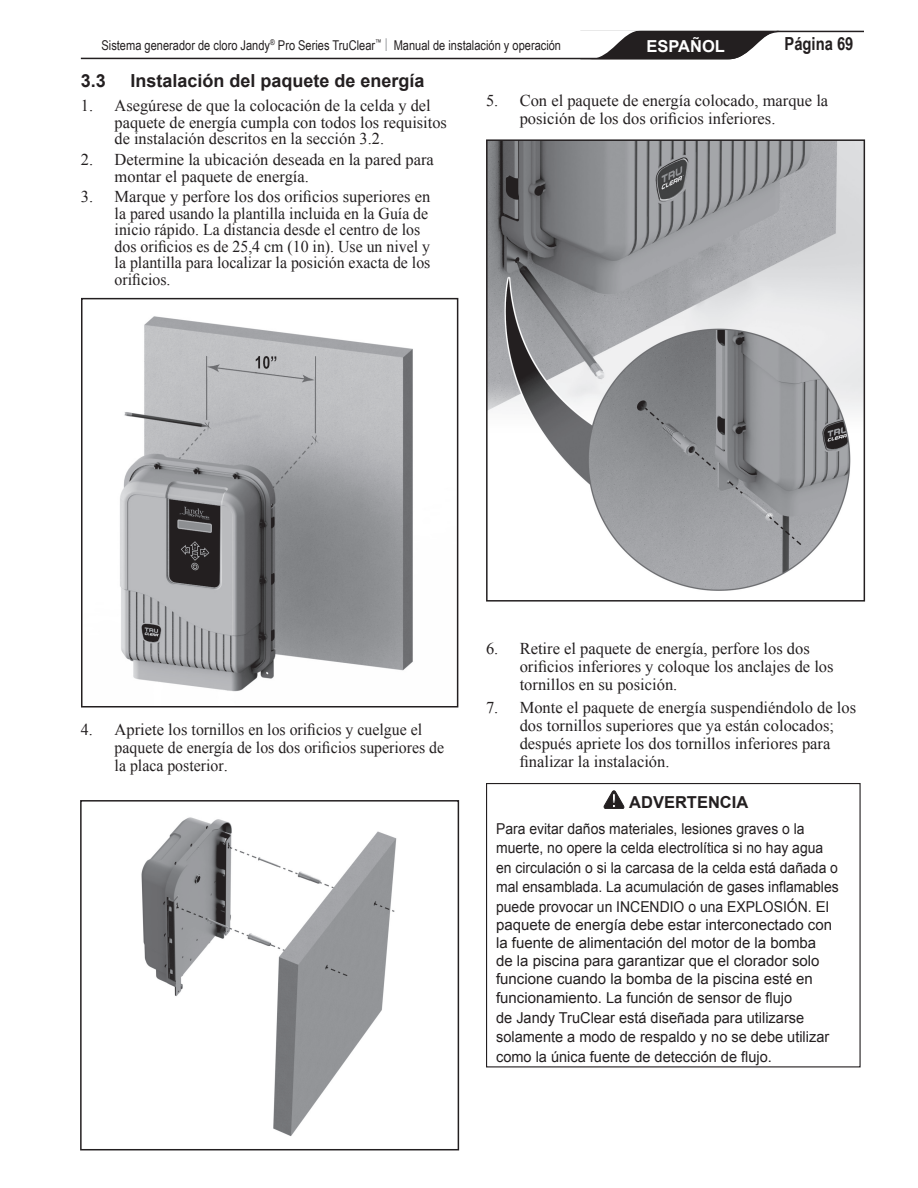
<style>
.page{position:relative;width:918px;height:1188px;background:#fff}
.page>*{position:absolute;margin:0;border:0;box-sizing:border-box;transform-origin:0 0}
.t1{font:700 18px "Arial";color:#231f20}
.t2{font:700 18px "Arial Narrow";color:#231f20}
.t3{font:16.5px/16.5px "Times New Roman";color:#231f20}
.t4{font:16.5px/18px "Times New Roman";color:#231f20;scale:.96 1}
.t5{font:700 16.5px "Arial";color:#231f20}
.t6{font:700 16.5px "Arial";color:#fff}
.t7{font:15px/18px "Arial";color:#231f20}
.t8{font:15px/19.5px "Arial";color:#231f20;scale:.93 1}
.t9{font:13.5px "Arial Narrow";color:#231f20}
.s1{color:#939598}
</style>
<div class="page">
<svg style="left:80px;top:30px;width:784px;height:30px"></svg>
<svg style="left:604px;top:790px;width:20px;height:18px"></svg>
<div style="left:486px;top:783px;width:375px;height:284px;border:1px solid #231f20"></div>
<img style="left:120px;top:316px;width:293px;height:376px">
<div style="left:81px;top:298px;width:377px;height:410px;border:2px solid #231f20"></div>
<img style="left:141px;top:817px;width:256px;height:319px">
<div style="left:80px;top:800px;width:379px;height:350px;border:2px solid #231f20"></div>
<img style="left:489px;top:142px;width:373px;height:449px">
<div style="left:486px;top:139px;width:379px;height:463px;border:2px solid #231f20"></div>
<p class="t9" style="left:102px;top:35px;width:461px">Sistema generador de cloro Jandy<sup>®</sup> Pro Series TruClear<sup>™</sup> <span class="s1">|</span> Manual de instalación y operación</p>
<p class="t6" style="left:646px;top:35px;width:80px">ESPAÑOL</p>
<p class="t2" style="left:785px;top:31px;width:70px">Página 69</p>
<p class="t1" style="left:81px;top:68px;width:27px">3.3</p>
<p class="t1" style="left:130px;top:68px;width:296px">Instalación del paquete de energía</p>
<p class="t3" style="left:115px;top:97px;width:334px;text-indent:-34px">1. Asegúrese de que la colocación de la celda y del paquete de energía cumpla con todos los requisitos de instalación descritos en la sección 3.2.</p>
<p class="t3" style="left:115px;top:151px;width:321px;text-indent:-34px">2. Determine la ubicación deseada en la pared para montar el paquete de energía.</p>
<p class="t3" style="left:115px;top:188px;width:317px;text-indent:-34px">3. Marque y perfore los dos orificios superiores en la pared usando la plantilla incluida en la Guía de inicio rápido. La distancia desde el centro de los dos orificios es de 25,4 cm (10 in). Use un nivel y la plantilla para localizar la posición exacta de los orificios.</p>
<p class="t3" style="left:520px;top:91px;width:310px;line-height:18px;text-indent:-34px">5. Con el paquete de energía colocado, marque la posición de los dos orificios inferiores.</p>
<p class="t4" style="left:115px;top:720px;width:345px;text-indent:-34px">4. Apriete los tornillos en los orificios y cuelgue el paquete de energía de los dos orificios superiores de la placa posterior.</p>
<p class="t3" style="left:520px;top:640px;width:315px;line-height:18px;text-indent:-34px">6. Retire el paquete de energía, perfore los dos orificios inferiores y coloque los anclajes de los tornillos en su posición.</p>
<p class="t3" style="left:520px;top:698px;width:338px;line-height:18px;text-indent:-34px">7. Monte el paquete de energía suspendiéndolo de los dos tornillos superiores que ya están colocados; después apriete los dos tornillos inferiores para finalizar la instalación.</p>
<p class="t5" style="left:629px;top:792px;width:121px">ADVERTENCIA</p>
<p class="t8" style="left:496px;top:819px;width:370px">Para evitar daños materiales, lesiones graves o la muerte, no opere la celda electrolítica si no hay agua en circulación o si la carcasa de la celda está dañada o mal ensamblada. La acumulación de gases inflamables puede provocar un INCENDIO o una EXPLOSIÓN. El</p>
<p class="t7" style="left:496px;top:916px;width:338px">paquete de energía debe estar interconectado con la fuente de alimentación del motor de la bomba de la piscina para garantizar que el clorador solo funcione cuando la bomba de la piscina esté en</p>
<p class="t7" style="left:496px;top:988px;width:335px;line-height:19.5px">funcionamiento. La función de sensor de flujo<br>de Jandy TruClear está diseñada para utilizarse solamente a modo de respaldo y no se debe utilizar como la única fuente de detección de flujo.</p>
</div>
